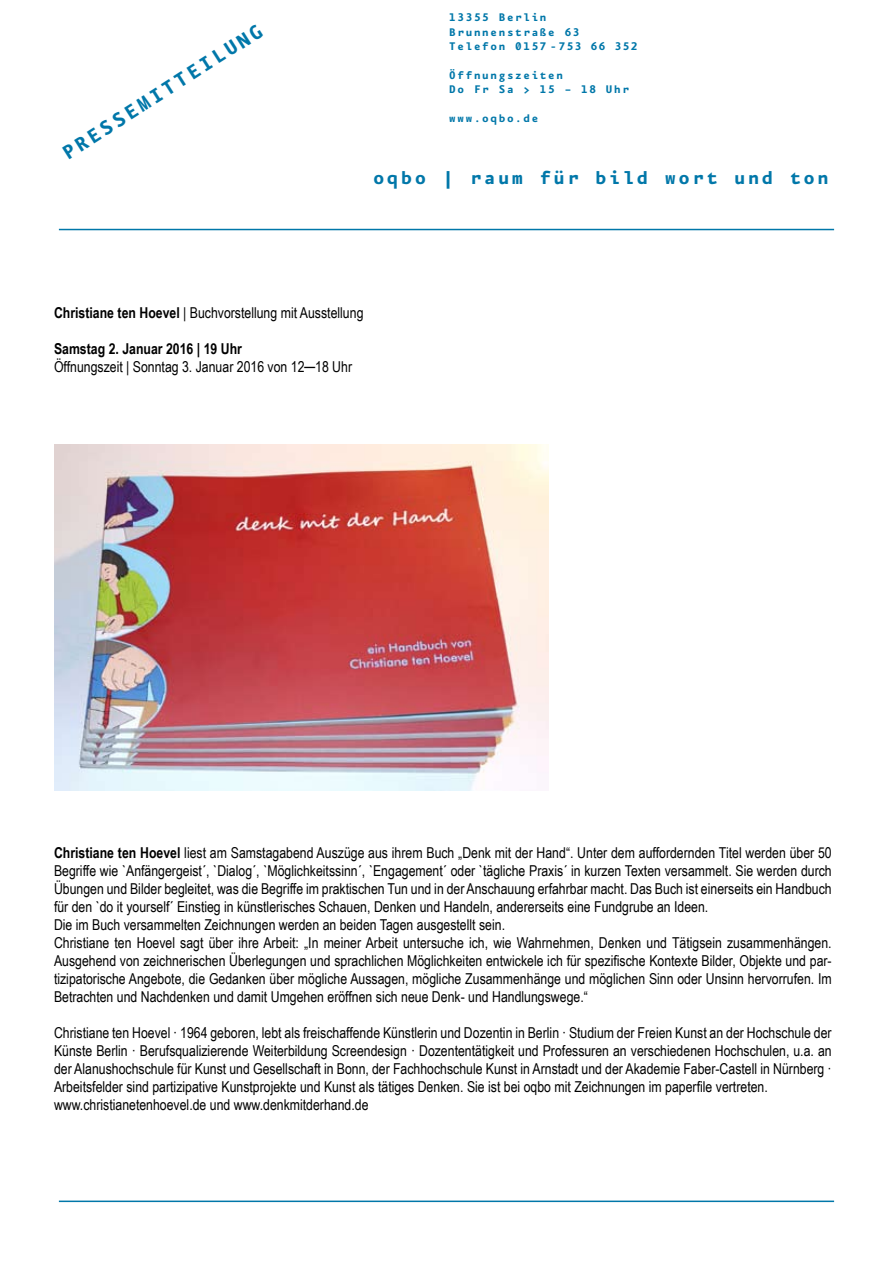
<style>
.page{position:relative;width:893px;height:1263px;background:#fff}
.page>*{position:absolute;margin:0;border:0;box-sizing:border-box;transform-origin:0 0}
.t1{font:700 23.85px "Eureka Mono CE";color:#0077a9}
.t2{font:700 22.35px "Eureka Mono CE";letter-spacing:.02em;color:#0077a9}
.t3{font:15px/18px "Arial Narrow";color:#000}
.t4{font:700 15px "Arial Narrow";color:#000}
.t5{font:700 13.35px/14.4px "Eureka Mono CE";letter-spacing:.02em;color:#0077a9}
.s1{font-weight:700}
</style>
<div class="page">
<hr style="left:59px;top:229px;width:775px;height:1px;background:#0077a9">
<hr style="left:59px;top:1200px;width:775px;height:2px;background:#0077a9">
<img style="left:54px;top:444px;width:495px;height:346px">
<h1 class="t1" style="left:56px;top:143px;width:237px;rotate:-32deg">PRESSEMITTEILUNG</h1>
<p class="t5" style="left:449px;top:10px;width:191px">13355 Berlin<br>Brunnenstraße 63<br>Telefon 0157 -753 66 352</p>
<p class="t5" style="left:449px;top:68px;width:183px">Öffnungszeiten<br>Do Fr Sa &gt; 15 – 18 Uhr</p>
<p class="t5" style="left:449px;top:111px;width:92px">www.oqbo.de</p>
<h2 class="t2" style="left:372px;top:166px;width:459px">oqbo | raum für bild wort und ton</h2>
<p class="t3" style="left:54px;top:303px;width:311px"><span class="s1">Christiane ten Hoevel</span> | Buchvorstellung mit Ausstellung</p>
<p class="t4" style="left:54px;top:338px;width:190px">Samstag 2. Januar 2016 | 19 Uhr</p>
<p class="t3" style="left:54px;top:357px;width:300px">Öffnungszeit | Sonntag 3. Januar 2016 von 12─18 Uhr</p>
<p class="t3" style="left:54px;top:843px;width:779px"><span class="s1">Christiane ten Hoevel</span> liest am Samstagabend Auszüge aus ihrem Buch „Denk mit der Hand“. Unter dem auffordernden Titel werden über 50<br>Begriffe wie `Anfängergeist´, `Dialog´, `Möglichkeitssinn´, `Engagement´ oder `tägliche Praxis´ in kurzen Texten versammelt. Sie werden durch Übungen und Bilder begleitet, was die Begriffe im praktischen Tun und in der Anschauung erfahrbar macht. Das Buch ist einerseits ein Handbuch für den `do it yourself´ Einstieg in künstlerisches Schauen, Denken und Handeln, andererseits eine Fundgrube an Ideen.<br>Die im Buch versammelten Zeichnungen werden an beiden Tagen ausgestellt sein.<br>Christiane ten Hoevel sagt über ihre Arbeit: „In meiner Arbeit untersuche ich, wie Wahrnehmen, Denken und Tätigsein zusammenhängen.<br>Ausgehend von zeichnerischen Überlegungen und sprachlichen Möglichkeiten entwickele ich für spezifische Kontexte Bilder, Objekte und par&shy;tizipatorische Angebote, die Gedanken über mögliche Aussagen, mögliche Zusammenhänge und möglichen Sinn oder Unsinn hervorrufen. Im Betrachten und Nachdenken und damit Umgehen eröffnen sich neue Denk- und Handlungswege.“</p>
<p class="t3" style="left:54px;top:1023px;width:779px">Christiane ten Hoevel · 1964 geboren, lebt als freischaffende Künstlerin und Dozentin in Berlin · Studium der Freien Kunst an der Hochschule der Künste Berlin · Berufsqualizierende Weiterbildung Screendesign · Dozententätigkeit und Professuren an verschiedenen Hochschulen, u.a. an der Alanushochschule für Kunst und Gesellschaft in Bonn, der Fachhochschule Kunst in Arnstadt und der Akademie Faber-Castell in Nürnberg · Arbeitsfelder sind partizipative Kunstprojekte und Kunst als tätiges Denken. Sie ist bei oqbo mit Zeichnungen im paperfile vertreten. www.christianetenhoevel.de und www.denkmitderhand.de</p>
</div>
